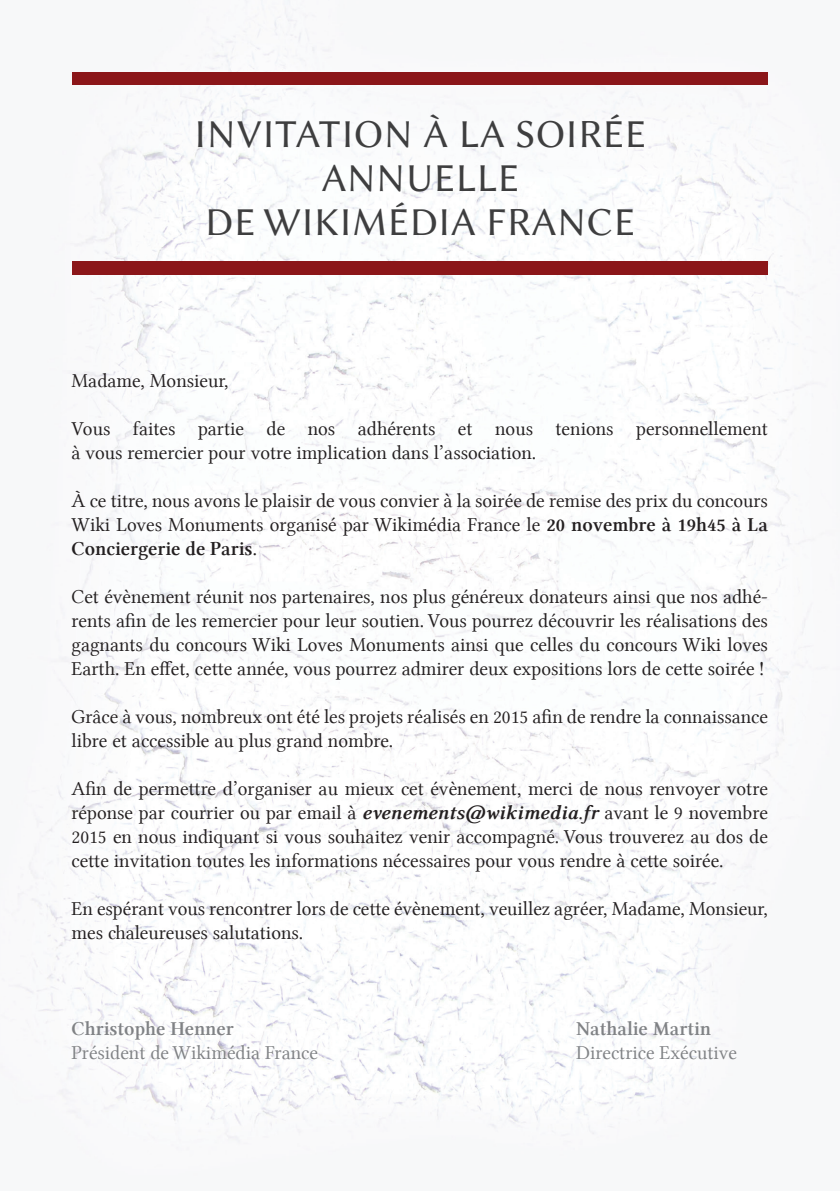
<style>
.page{position:relative;width:840px;height:1191px;background:#fff}
.page>*{position:absolute;margin:0;border:0;box-sizing:border-box;transform-origin:0 0}
.t1{font:40px "Linux Biolinum G";letter-spacing:.01em;color:#3e3e3f}
.t2{font:20px/24px "Lin Libertine";color:#231f20}
.t3{font:20px "Lin Libertine";color:#808285}
.t4{font:20px "Lin Libertine B";color:#808285}
.s1{font-family:"Lin Libertine B"}
.s2{font-family:"Lin Libertine BI"}
</style>
<div class="page">
<img style="left:1px;top:0;width:824px;height:1148px">
<div style="left:72px;top:72px;width:695px;height:13px;background:#8b1619"></div>
<div style="left:72px;top:261px;width:695px;height:13px;background:#8b1619"></div>
<p class="t1" style="left:194px;top:111px;width:453px">INVITATION À LA SOIRÉE</p>
<p class="t1" style="left:321px;top:155px;width:199px">ANNUELLE</p>
<p class="t1" style="left:205px;top:199px;width:431px">DE WIKIMÉDIA FRANCE</p>
<p class="t2" style="left:71px;top:368px;width:158px">Madame, Monsieur,</p>
<p class="t2" style="left:71px;top:416px;width:697px">Vous faites partie de nos adhérents et nous tenions personnellement à vous remercier pour votre implication dans l’association.</p>
<p class="t2" style="left:71px;top:488px;width:697px;text-align:justify">À ce titre, nous avons le plaisir de vous convier à la soirée de remise des prix du concours Wiki Loves Monuments organisé par Wikimédia France le <span class="s1">20 novembre à 19h45 à La Conciergerie de Paris.</span></p>
<p class="t2" style="left:71px;top:584px;width:697px;text-align:justify">Cet évènement réunit nos partenaires, nos plus généreux donateurs ainsi que nos adhé&shy;rents afin de les remercier pour leur soutien. Vous pourrez découvrir les réalisations des gagnants du concours Wiki Loves Monuments ainsi que celles du concours Wiki loves Earth. En effet, cette année, vous pourrez admirer deux expositions lors de cette soirée !</p>
<p class="t2" style="left:71px;top:704px;width:697px">Grâce à vous, nombreux ont été les projets réalisés en 2015 afin de rendre la connaissance libre et accessible au plus grand nombre.</p>
<p class="t2" style="left:71px;top:776px;width:697px;text-align:justify">Afin de permettre d’organiser au mieux cet évènement, merci de nous renvoyer votre réponse par courrier ou par email à <span class="s2">evenements@wikimedia.fr</span> avant le 9 novembre 2015 en nous indiquant si vous souhaitez venir accompagné. Vous trouverez au dos de cette invitation toutes les informations nécessaires pour vous rendre à cette soirée.</p>
<p class="t2" style="left:71px;top:896px;width:697px">En espérant vous rencontrer lors de cette évènement, veuillez agréer, Madame, Monsieur, mes chaleureuses salutations.</p>
<p class="t4" style="left:71px;top:1016px;width:164px">Christophe Henner</p>
<p class="t4" style="left:575px;top:1016px;width:136px">Nathalie Martin</p>
<p class="t3" style="left:71px;top:1041px;width:248px">Président de Wikimédia France</p>
<p class="t3" style="left:575px;top:1041px;width:162px">Directrice Exécutive</p>
</div>
